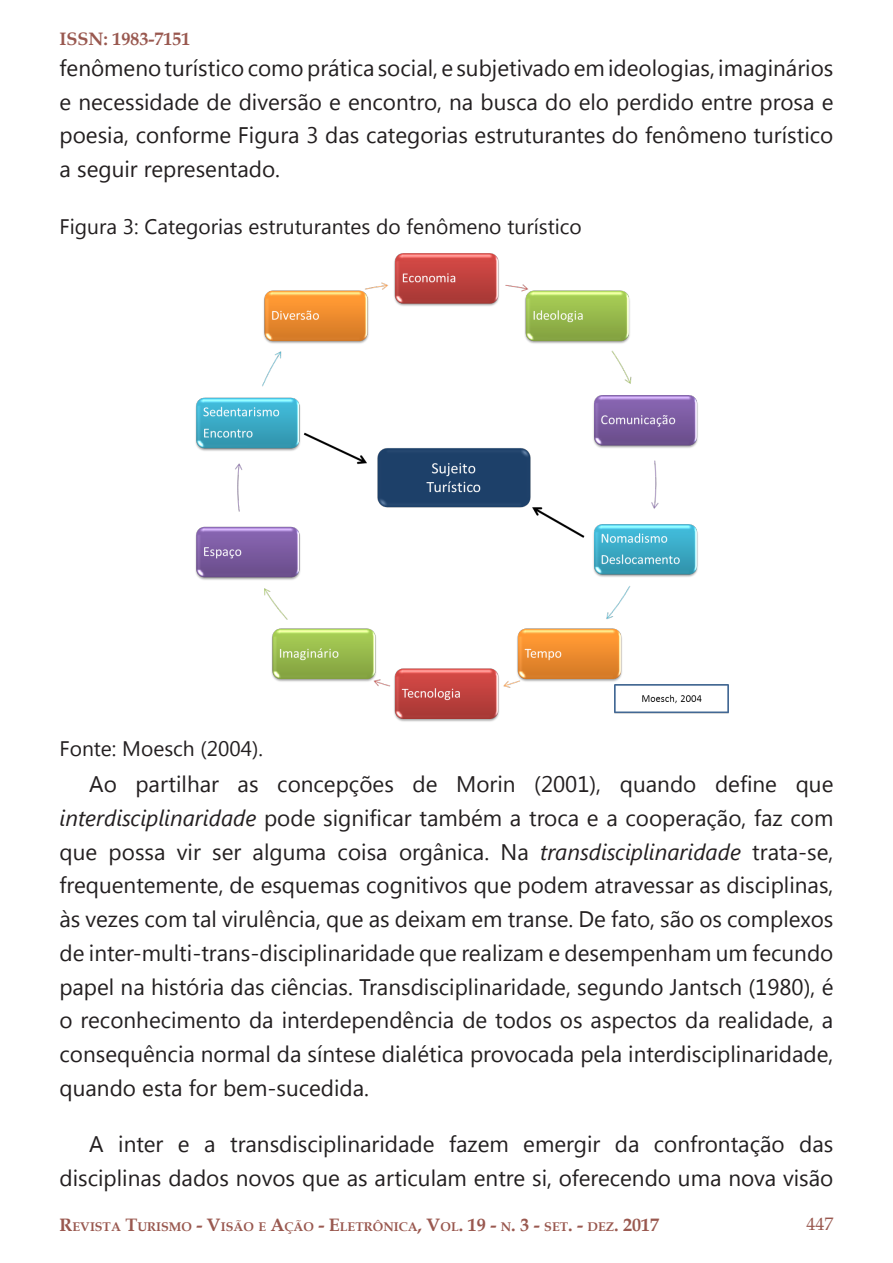
<style>
.page{position:relative;width:893px;height:1263px;background:#fff}
.page>*{position:absolute;margin:0;border:0;box-sizing:border-box;transform-origin:0 0}
.Texto{font:22.5px/33.8px "Segoe UI";color:#231f20;text-align:justify}
.Legenda{font:21px "Segoe UI";color:#231f20}
.t1{font:700 18px "Book Antiqua";color:#99584f}
.t2{font:18px "Book Antiqua";color:#99584f}
.t3{font:700 12.6px "Book Antiqua";color:#99584f}
.s1{font-style:italic}
.s2{font-size:18px}
</style>
<div class="page">
<img style="left:195px;top:253px;width:534px;height:469px">
<p class="t1" style="left:60px;top:26px;width:12px">ISSN</p>
<p class="t1" style="left:104px;top:26px;width:88px">: 1983-7151</p>
<p class="Texto" style="left:60px;top:50px;width:775px">fenômeno turístico como prática social, e subjetivado em ideologias, imaginários e necessidade de diversão e encontro, na busca do elo perdido entre prosa e poesia, conforme Figura 3 das categorias estruturantes do fenômeno turístico a seguir representado.</p>
<p class="Legenda" style="left:60px;top:212px;width:524px">Figura 3: Categorias estruturantes do fenômeno turístico</p>
<p class="Legenda" style="left:60px;top:734px;width:205px">Fonte: Moesch (2004).</p>
<p class="Texto" style="left:60px;top:766px;width:775px;text-indent:30px">Ao partilhar as concepções de Morin (2001), quando define que <span class="s1">interdisciplinaridade</span> pode significar também a troca e a cooperação, faz com que possa vir ser alguma coisa orgânica. Na <span class="s1">transdisciplinaridade</span> trata-se, frequentemente, de esquemas cognitivos que podem atravessar as disciplinas, às vezes com tal virulência, que as deixam em transe. De fato, são os complexos de inter-multi-trans-disciplinaridade que realizam e desempenham um fecundo papel na história das ciências. Transdisciplinaridade, segundo Jantsch (1980), é o reconhecimento da interdependência de todos os aspectos da realidade, a consequência normal da síntese dialética provocada pela interdisciplinaridade, quando esta for bem-sucedida.</p>
<p class="Texto" style="left:60px;top:1126px;width:775px;text-align:right">A inter e a transdisciplinaridade fazem emergir da confrontação das disciplinas dados novos que as articulam entre si, oferecendo uma nova visão</p>
<p class="t3" style="left:60px;top:1218px;width:601px"><span class="s2">R</span>EVISTA <span class="s2">T</span>URISMO <span class="s2">- V</span>ISÃO E <span class="s2">A</span>ÇÃO <span class="s2">- E</span>LETRÔNICA<span class="s2">, V</span>OL<span class="s2">. 19 -</span> N<span class="s2">. 3 -</span> SET<span class="s2">. -</span> DEZ<span class="s2">. 2017</span></p>
<p class="t2" style="left:806px;top:1212px;width:28px">447</p>
</div>
